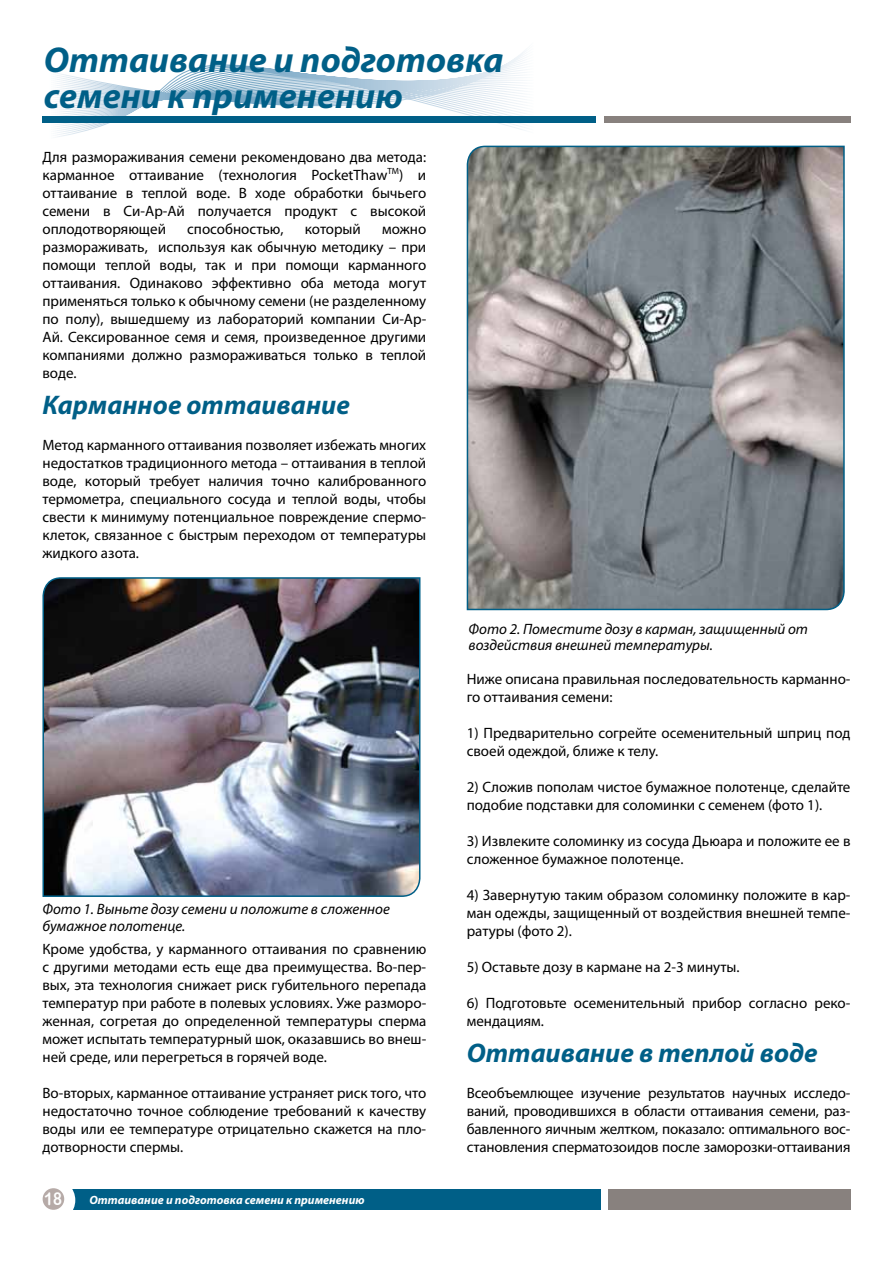
<style>
.page{position:relative;width:893px;height:1263px;background:#fff}
.page>*{position:absolute;margin:0;border:0;box-sizing:border-box;transform-origin:0 0}
.t1{font:italic 700 36px/36px "Myriad Pro";color:#005f87}
.t2{font:italic 700 27px "Myriad Pro";color:#005f87}
.t3{font:17.7px "Arial Rounded MT Bold";color:#fff;scale:.85 1}
.t4{font:15px/18px "Myriad Pro";color:#000;text-align:justify}
.t5{font:italic 15px/16.5px "Myriad Pro";color:#000}
.t6{font:italic 700 12px "Myriad Pro";color:#fff}
</style>
<div class="page">
<svg style="left:43px;top:52px;width:491px;height:85px"></svg>
<div style="left:47px;top:1188px;width:553px;height:21px;background:#005f87"></div>
<div style="left:32px;top:1178px;width:43px;height:44px;background:#fff;border-radius:50%"></div>
<div style="left:608px;top:1188px;width:242px;height:21px;background:#88817e"></div>
<div style="left:43px;top:117px;width:553px;height:6px;background:#005f87"></div>
<div style="left:604px;top:117px;width:246px;height:6px;background:#88817e"></div>
<div style="left:43px;top:1188px;width:21px;height:22px;background:#b6aaa7;border-radius:50%"></div>
<img style="left:42px;top:577px;width:379px;height:320px">
<svg style="left:466px;top:145px;width:379px;height:466px;background:#828486"></svg>
<h1 class="t1" style="left:44px;top:41px;width:461px">Оттаивание и подготовка семени к применению</h1>
<p class="t4" style="left:42px;top:148px;width:385px">Для размораживания семени рекомендовано два метода: карманное оттаивание (технология PocketThaw<sup>TM</sup>) и оттаивание в теплой воде. В ходе обработки бычьего семени в Си-Ар-Ай получается продукт с высокой оплодотворяющей</p>
<p class="t4" style="left:187px;top:220px;width:98px">способностью,</p>
<p class="t4" style="left:305px;top:220px;width:58px">который</p>
<p class="t4" style="left:42px;top:220px;width:385px;text-indent:340px">можно размораживать, используя как обычную методику – при помощи теплой воды, так и при помощи карманного оттаивания. Одинаково эффективно оба метода могут применяться только к обычному семени (не разделенному по полу), вышедшему из лабораторий компании Си-Ар-Ай. Сексированное семя и семя, произведенное другими компаниями должно размораживаться только в теплой воде.</p>
<h2 class="t2" style="left:42px;top:387px;width:309px">Карманное оттаивание</h2>
<p class="t4" style="left:42px;top:436px;width:385px">Метод карманного оттаивания позволяет избежать многих недостатков традиционного метода – оттаивания в теплой воде, который требует наличия точно калиброванного термометра, специального сосуда и теплой воды, чтобы свести к минимуму потенциальное повреждение спермо&shy;клеток, связанное с быстрым переходом от температуры жидкого азота.</p>
<p class="t5" style="left:42px;top:901px;width:349px">Фото 1. Выньте дозу семени и положите в сложенное бумажное полотенце.</p>
<p class="t4" style="left:42px;top:940px;width:385px">Кроме удобства, у карманного оттаивания по сравнению с другими методами есть еще два преимущества. Во-пер&shy;вых, эта технология снижает риск губительного перепада температур при работе в полевых условиях. Уже разморо&shy;женная, согретая до определенной температуры сперма может испытать температурный шок, оказавшись во внеш&shy;ней среде, или перегреться в горячей воде.</p>
<p class="t4" style="left:42px;top:1084px;width:385px">Во-вторых, карманное оттаивание устраняет риск того, что недостаточно точное соблюдение требований к качеству воды или ее температуре отрицательно скажется на пло&shy;дотворности спермы.</p>
<p class="t3" style="left:44px;top:1188px;width:22px">18</p>
<p class="t6" style="left:89px;top:1192px;width:277px">Оттаивание и подготовка семени к применению</p>
<p class="t5" style="left:469px;top:620px;width:341px">Фото 2. Поместите дозу в карман, защищенный от воздействия внешней температуры.</p>
<p class="t4" style="left:467px;top:670px;width:385px">Ниже описана правильная последовательность карманно&shy;го оттаивания семени:</p>
<p class="t4" style="left:467px;top:724px;width:385px">1) Предварительно согрейте осеменительный шприц под своей одеждой, ближе к телу.</p>
<p class="t4" style="left:467px;top:778px;width:385px">2) Сложив пополам чистое бумажное полотенце, сделайте подобие подставки для соломинки с семенем (фото 1).</p>
<p class="t4" style="left:467px;top:832px;width:385px">3) Извлеките соломинку из сосуда Дьюара и положите ее в сложенное бумажное полотенце.</p>
<p class="t4" style="left:467px;top:886px;width:385px">4) Завернутую таким образом соломинку положите в кар&shy;ман одежды, защищенный от воздействия внешней темпе&shy;ратуры (фото 2).</p>
<p class="t4" style="left:467px;top:958px;width:274px">5) Оставьте дозу в кармане на 2-3 минуты.</p>
<p class="t4" style="left:467px;top:994px;width:385px">6) Подготовьте осеменительный прибор согласно реко&shy;мендациям.</p>
<h2 class="t2" style="left:467px;top:1035px;width:353px">Оттаивание в теплой воде</h2>
<p class="t4" style="left:467px;top:1084px;width:385px">Всеобъемлющее изучение результатов научных исследо&shy;ваний, проводившихся в области оттаивания семени, раз&shy;бавленного яичным желтком, показало: оптимального вос&shy;становления сперматозоидов после заморозки-оттаивания</p>
</div>
